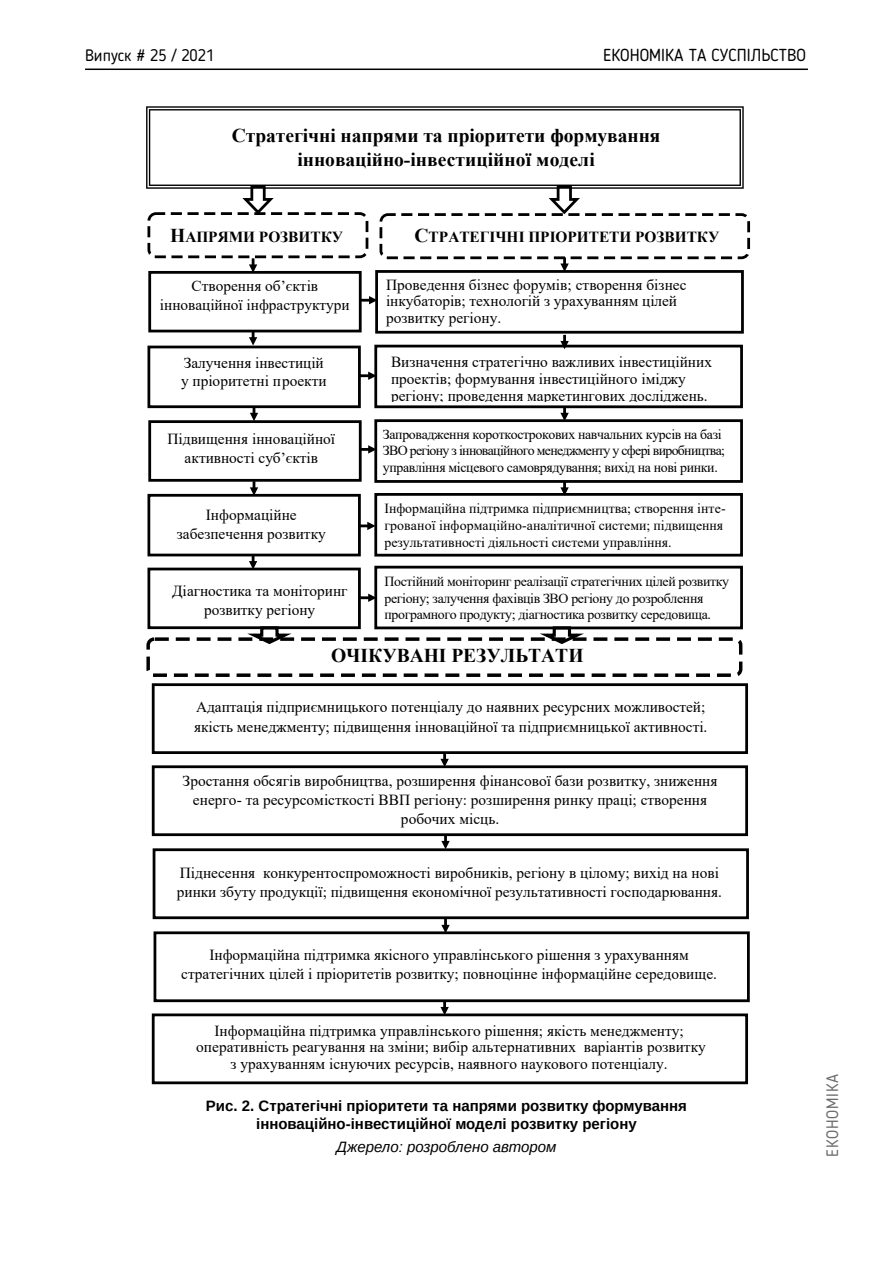
<style>
.page{position:relative;width:893px;height:1263px;background:#fff}
.page>*{position:absolute;margin:0;border:0;box-sizing:border-box;transform-origin:0 0}
.t1{font:700 19.5px/24.2px "Times New Roman";letter-spacing:-.005em;color:#000;text-align:center}
.t2{font:17.25px "Blogger Sans";color:#000}
.t3{font:16.5px "Blogger Sans";color:#000}
.t4{font:16.5px "Blogger Sans";letter-spacing:.05em;color:#6d6e71}
.t5{font:15.3px/19px "Times New Roman";color:#000;text-align:center}
.t6{font:700 15.3px "Times New Roman";letter-spacing:-.005em;color:#000}
.t7{font:700 15px/18.8px "Arimo";color:#000;text-align:center}
.t8{font:italic 15px "Arimo";color:#000}
.t9{font:13.8px/16.6px "Times New Roman";letter-spacing:-.025em;color:#000}
.t10{font:13.8px/16.6px "Times New Roman";letter-spacing:-.005em;color:#000}
.s1{font-size:19.5px}
</style>
<div class="page">
<hr style="left:85px;top:69px;width:723px;height:1px;background:#000">
<div style="left:148px;top:271px;width:214px;height:61px;border:3px solid #000"></div>
<svg style="left:249px;top:258px;width:8px;height:15px"></svg>
<svg style="left:362px;top:445px;width:12px;height:9px"></svg>
<svg style="left:361px;top:522px;width:13px;height:8px"></svg>
<svg style="left:361px;top:594px;width:13px;height:8px"></svg>
<div style="left:375px;top:270px;width:369px;height:64px;border:3px solid #000"></div>
<svg style="left:560px;top:259px;width:9px;height:13px"></svg>
<div style="left:152px;top:765px;width:596px;height:71px;border:3px solid #000"></div>
<svg style="left:146px;top:106px;width:598px;height:83px"></svg>
<svg style="left:242px;top:184px;width:35px;height:28px"></svg>
<div style="left:147px;top:212px;width:221px;height:46px;border:3px dashed #000;border-radius:7px"></div>
<svg style="left:548px;top:184px;width:35px;height:29px"></svg>
<div style="left:380px;top:213px;width:370px;height:46px;border:3px dashed #000;border-radius:7px"></div>
<svg style="left:249px;top:331px;width:8px;height:14px"></svg>
<div style="left:147px;top:346px;width:214px;height:62px;border:3px solid #000"></div>
<svg style="left:250px;top:407px;width:8px;height:13px"></svg>
<div style="left:148px;top:420px;width:214px;height:62px;border:3px solid #000"></div>
<svg style="left:250px;top:481px;width:8px;height:13px"></svg>
<div style="left:147px;top:494px;width:214px;height:62px;border:3px solid #000"></div>
<svg style="left:360px;top:296px;width:17px;height:8px"></svg>
<svg style="left:560px;top:335px;width:9px;height:10px"></svg>
<div style="left:374px;top:345px;width:369px;height:63px;border:3px solid #000"></div>
<svg style="left:359px;top:372px;width:18px;height:8px"></svg>
<svg style="left:560px;top:407px;width:9px;height:12px"></svg>
<div style="left:374px;top:419px;width:369px;height:64px;border:3px solid #000"></div>
<svg style="left:560px;top:481px;width:9px;height:12px"></svg>
<div style="left:374px;top:493px;width:369px;height:63px;border:3px solid #000"></div>
<svg style="left:249px;top:555px;width:8px;height:13px"></svg>
<div style="left:147px;top:568px;width:214px;height:61px;border:3px solid #000"></div>
<div style="left:374px;top:566px;width:369px;height:63px;border:3px solid #000"></div>
<svg style="left:250px;top:625px;width:49px;height:19px"></svg>
<svg style="left:542px;top:625px;width:49px;height:19px"></svg>
<div style="left:146px;top:637px;width:596px;height:40px;border:3px dashed #000;border-radius:6px"></div>
<svg style="left:440px;top:754px;width:9px;height:13px"></svg>
<svg style="left:441px;top:835px;width:9px;height:13px"></svg>
<div style="left:152px;top:683px;width:596px;height:71px;border:3px solid #000"></div>
<div style="left:153px;top:848px;width:596px;height:71px;border:3px solid #000"></div>
<svg style="left:441px;top:919px;width:9px;height:12px"></svg>
<div style="left:154px;top:931px;width:596px;height:71px;border:3px solid #000"></div>
<svg style="left:440px;top:1001px;width:9px;height:12px"></svg>
<div style="left:152px;top:1013px;width:596px;height:71px;border:3px solid #000"></div>
<p class="t3" style="left:85px;top:45px;width:131px">Випуск # 25 / 2021</p>
<p class="t2" style="left:603px;top:45px;width:204px">ЕКОНОМІКА ТА СУСПІЛЬСТВО</p>
<p class="t1" style="left:232px;top:123px;width:430px">Стратегічні напрями та пріоритети формування інноваційно-інвестиційної моделі</p>
<p class="t6" style="left:170px;top:226px;width:174px"><span class="s1">Н</span>АПРЯМИ РОЗВИТКУ</p>
<p class="t6" style="left:415px;top:226px;width:306px"><span class="s1">С</span>ТРАТЕГІЧНІ ПРІОРИТЕТИ РОЗВИТКУ</p>
<p class="t5" style="left:160px;top:276px;width:191px">Створення об’єктів інноваційної інфраструктури</p>
<p class="t5" style="left:386px;top:276px;width:302px;line-height:16.6px;text-align:left">Проведення бізнес форумів; створення бізнес інкубаторів; технологій з урахуванням цілей розвитку регіону.</p>
<p class="t5" style="left:391px;top:353px;width:322px;line-height:16.6px;text-align:left">Визначення стратегічно важливих інвестиційних проектів; формування інвестиційного іміджу регіону; проведення маркетингових досліджень.</p>
<p class="t9" style="left:383px;top:425px;width:344px">Запровадження короткострокових навчальних курсів на базі<br>ЗВО регіону з інноваційного менеджменту у сфері виробництва; управління місцевого самоврядування; вихід на нові ринки.</p>
<p class="t10" style="left:384px;top:500px;width:343px">Інформаційна підтримка підприємництва; створення інте&shy;грованої інформаційно-аналітичної системи; підвищення результативності діяльності системи управління.</p>
<p class="t9" style="left:384px;top:572px;width:346px">Постійний моніторинг реалізації стратегічних цілей розвитку регіону; залучення фахівців ЗВО регіону до розроблення програмного продукту; діагностика розвитку середовища.</p>
<p class="t1" style="left:331px;top:643px;width:254px">ОЧІКУВАНІ РЕЗУЛЬТАТИ</p>
<p class="t5" style="left:181px;top:353px;width:147px;line-height:18.5px;text-align:left">Залучення інвестицій у пріоритетні проекти</p>
<p class="t5" style="left:167px;top:429px;width:169px">Підвищення інноваційної активності суб’єктів</p>
<p class="t5" style="left:177px;top:505px;width:151px">Інформаційне забезпечення розвитку</p>
<p class="t5" style="left:172px;top:581px;width:177px">Діагностика та моніторинг розвитку регіону</p>
<p class="t5" style="left:194px;top:697px;width:515px;text-align:left">Адаптація підприємницького потенціалу до наявних ресурсних можливостей; якість менеджменту; підвищення інноваційної та підприємницької активності.</p>
<p class="t5" style="left:183px;top:770px;width:536px">Зростання обсягів виробництва, розширення фінансової бази розвитку, зниження енерго- та ресурсомісткості ВВП регіону: розширення ринку праці; створення робочих місць.</p>
<p class="t5" style="left:177px;top:863px;width:547px;text-align:left">Піднесення конкурентоспроможності виробників, регіону в цілому; вихід на нові ринки збуту продукції; підвищення економічної результативності господарювання.</p>
<p class="t5" style="left:181px;top:945px;width:537px">Інформаційна підтримка якісного управлінського рішення з урахуванням стратегічних цілей і пріоритетів розвитку; повноцінне інформаційне середовище.</p>
<p class="t5" style="left:196px;top:1022px;width:511px;line-height:16.6px">Інформаційна підтримка управлінського рішення; якість менеджменту; оперативність реагування на зміни; вибір альтернативних варіантів розвитку з урахуванням існуючих ресурсів, наявного наукового потенціалу.</p>
<p class="t7" style="left:206px;top:1096px;width:483px">Рис. 2. Стратегічні пріоритети та напрями розвитку формування інноваційно-інвестиційної моделі розвитку регіону</p>
<p class="t8" style="left:336px;top:1137px;width:222px">Джерело: розроблено автором</p>
<p class="t4" style="left:822px;top:1157px;width:85px;rotate:-90deg">ЕКОНОМІКА</p>
</div>
